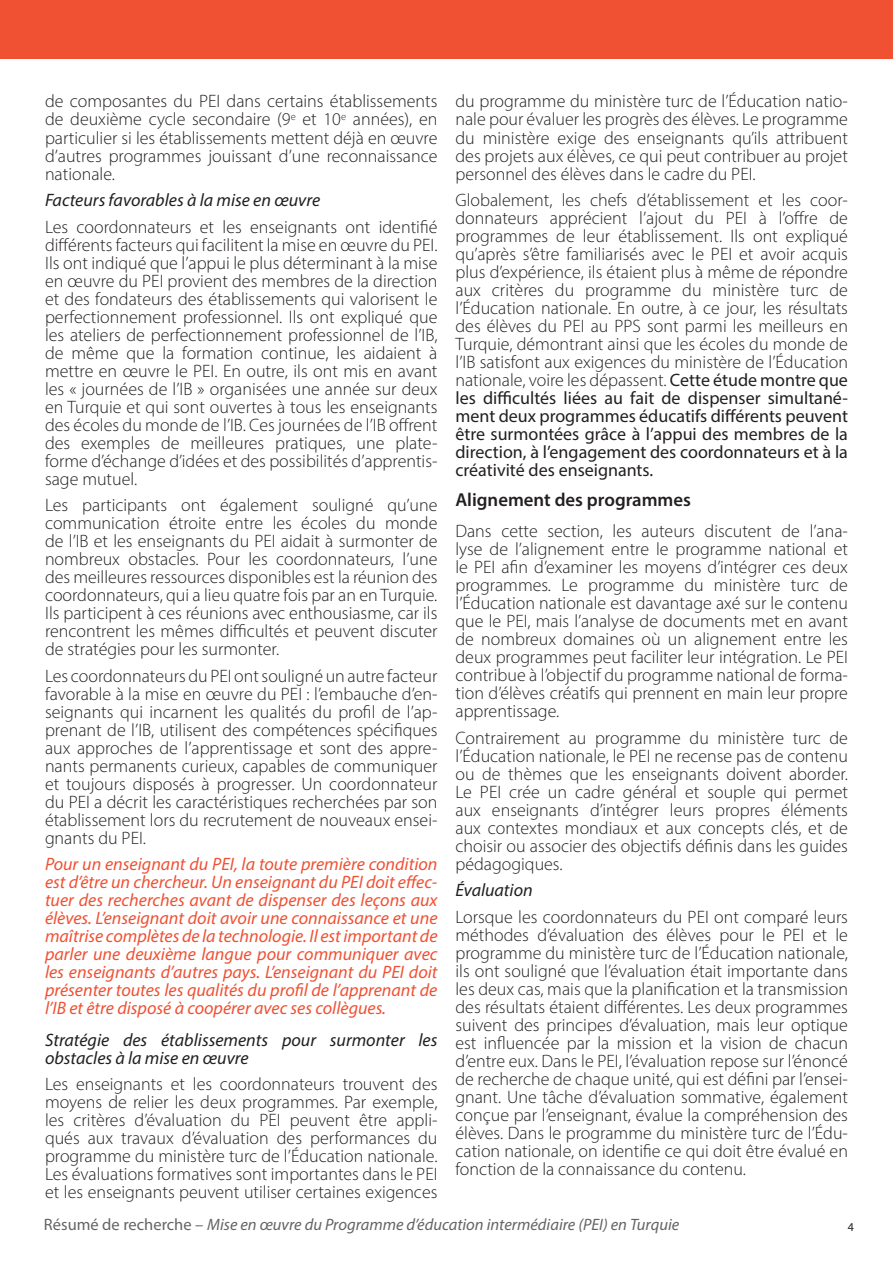
<style>
.page{position:relative;width:893px;height:1263px;background:#fff}
.page>*{position:absolute;margin:0;border:0;box-sizing:border-box;transform-origin:0 0}
.Body_subheading{font:600 18.75px "Myriad Pro";color:#231f20}
.Main_body{font:300 18px/18px "Myriad Pro";color:#231f20;text-align:justify}
.Call-out_orange{font:italic 18px/18px "Myriad Pro";color:#f05133;text-align:justify}
.Sub_sub_heading{font:italic 18px/18px "Myriad Pro";color:#231f20}
.t1{font:italic 16.5px "Myriad Pro";color:#636466}
.t2{font:12px "Myriad Pro";color:#231f20}
.s1{font-weight:400}
.s2{font-style:normal}
</style>
<div class="page">
<div style="left:0;top:0;width:893px;height:59px;background:#f05133"></div>
<p class="Main_body" style="left:45px;top:92px;width:394px">de composantes du PEI dans certains établissements de deuxième cycle secondaire (9<sup>e</sup> et 10<sup>e</sup> années), en particulier si les établissements mettent déjà en œuvre d’autres programmes jouissant d’une reconnaissance nationale.</p>
<p class="Sub_sub_heading" style="left:45px;top:191px;width:277px">Facteurs favorables à la mise en œuvre</p>
<p class="Main_body" style="left:45px;top:217px;width:394px">Les coordonnateurs et les enseignants ont identifié différents facteurs qui facilitent la mise en œuvre du PEI.<br>Ils ont indiqué que l’appui le plus déterminant à la mise en œuvre du PEI provient des membres de la direction et des fondateurs des établissements qui valorisent le perfectionnement professionnel. Ils ont expliqué que les ateliers de perfectionnement professionnel de l’IB, de même que la formation continue, les aidaient à mettre en œuvre le PEI. En outre, ils ont mis en avant les « journées de l’IB » organisées une année sur deux en Turquie et qui sont ouvertes à tous les enseignants des écoles du monde de l’IB. Ces journées de l’IB offrent des exemples de meilleures pratiques, une plate&shy;forme d’échange d’idées et des possibilités d’apprentis&shy;sage mutuel.</p>
<p class="Main_body" style="left:45px;top:496px;width:394px">Les participants ont également souligné qu’une communication étroite entre les écoles du monde de l’IB et les enseignants du PEI aidait à surmonter de nombreux obstacles. Pour les coordonnateurs, l’une des meilleures ressources disponibles est la réunion des coordonnateurs, qui a lieu quatre fois par an en Turquie.<br>Ils participent à ces réunions avec enthousiasme, car ils rencontrent les mêmes difficultés et peuvent discuter de stratégies pour les surmonter.</p>
<p class="Main_body" style="left:45px;top:666px;width:394px">Les coordonnateurs du PEI ont souligné un autre facteur favorable à la mise en œuvre du PEI : l’embauche d’en&shy;seignants qui incarnent les qualités du profil de l’ap&shy;prenant de l’IB, utilisent des compétences spécifiques aux approches de l’apprentissage et sont des appre&shy;nants permanents curieux, capables de communiquer et toujours disposés à progresser. Un coordonnateur du PEI a décrit les caractéristiques recherchées par son établissement lors du recrutement de nouveaux ensei&shy;gnants du PEI.</p>
<p class="Call-out_orange" style="left:45px;top:855px;width:394px">Pour un enseignant du PEI, la toute première condition est d’être un chercheur. Un enseignant du PEI doit effec&shy;tuer des recherches avant de dispenser des leçons aux élèves. L’enseignant doit avoir une connaissance et une maîtrise complètes de la technologie. Il est important de parler une deuxième langue pour communiquer avec les enseignants d’autres pays. L’enseignant du PEI doit présenter toutes les qualités du profil de l’apprenant de l’IB et être disposé à coopérer avec ses collègues.</p>
<p class="Sub_sub_heading" style="left:45px;top:1030px;width:394px">Stratégie des établissements pour surmonter les obstacles à la mise en œuvre</p>
<p class="Main_body" style="left:45px;top:1075px;width:394px">Les enseignants et les coordonnateurs trouvent des moyens de relier les deux programmes. Par exemple, les critères d’évaluation du PEI peuvent être appli&shy;qués aux travaux d’évaluation des performances du programme du ministère turc de l’Éducation nationale.<br>Les évaluations formatives sont importantes dans le PEI et les enseignants peuvent utiliser certaines exigences</p>
<p class="Main_body" style="left:455px;top:92px;width:394px">du programme du ministère turc de l’Éducation natio&shy;nale pour évaluer les progrès des élèves. Le programme du ministère exige des enseignants qu’ils attribuent des projets aux élèves, ce qui peut contribuer au projet personnel des élèves dans le cadre du PEI.</p>
<p class="Main_body" style="left:455px;top:191px;width:394px">Globalement, les chefs d’établissement et les coor&shy;donnateurs apprécient l’ajout du PEI à l’offre de programmes de leur établissement. Ils ont expliqué qu’après s’être familiarisés avec le PEI et avoir acquis plus d’expérience, ils étaient plus à même de répondre aux critères du programme du ministère turc de l’Éducation nationale. En outre, à ce jour, les résultats des élèves du PEI au PPS sont parmi les meilleurs en Turquie, démontrant ainsi que les écoles du monde de l’IB satisfont aux exigences du ministère de l’Éducation nationale, voire les dépassent. <span class="s1">Cette étude montre que les difficultés liées au fait de dispenser simultané&shy;ment deux programmes éducatifs différents peuvent être surmontées grâce à l’appui des membres de la direction, à l’engagement des coordonnateurs et à la créativité des enseignants.</span></p>
<p class="Body_subheading" style="left:455px;top:487px;width:237px">Alignement des programmes</p>
<p class="Main_body" style="left:455px;top:522px;width:394px">Dans cette section, les auteurs discutent de l’ana&shy;lyse de l’alignement entre le programme national et le PEI afin d’examiner les moyens d’intégrer ces deux programmes. Le programme du ministère turc de l’Éducation nationale est davantage axé sur le contenu que le PEI, mais l’analyse de documents met en avant de nombreux domaines où un alignement entre les deux programmes peut faciliter leur intégration. Le PEI contribue à l’objectif du programme national de forma&shy;tion d’élèves créatifs qui prennent en main leur propre apprentissage.</p>
<p class="Main_body" style="left:455px;top:728px;width:394px">Contrairement au programme du ministère turc de l’Éducation nationale, le PEI ne recense pas de contenu ou de thèmes que les enseignants doivent aborder.<br>Le PEI crée un cadre général et souple qui permet aux enseignants d’intégrer leurs propres éléments aux contextes mondiaux et aux concepts clés, et de choisir ou associer des objectifs définis dans les guides pédagogiques.</p>
<p class="Sub_sub_heading" style="left:455px;top:881px;width:79px">Évaluation</p>
<p class="Main_body" style="left:455px;top:907px;width:394px">Lorsque les coordonnateurs du PEI ont comparé leurs méthodes d’évaluation des élèves pour le PEI et le programme du ministère turc de l’Éducation nationale, ils ont souligné que l’évaluation était importante dans les deux cas, mais que la planification et la transmission des résultats étaient différentes. Les deux programmes suivent des principes d’évaluation, mais leur optique est influencée par la mission et la vision de chacun d’entre eux. Dans le PEI, l’évaluation repose sur l’énoncé de recherche de chaque unité, qui est défini par l’ensei&shy;gnant. Une tâche d’évaluation sommative, également conçue par l’enseignant, évalue la compréhension des élèves. Dans le programme du ministère turc de l’Édu&shy;cation nationale, on identifie ce qui doit être évalué en fonction de la connaissance du contenu.</p>
<p class="t1" style="left:44px;top:1214px;width:637px"><span class="s2">Résumé de recherche –</span> Mise en œuvre du Programme d’éducation intermédiaire (PEI) en Turquie</p>
<p class="t2" style="left:848px;top:1220px;width:8px">4</p>
</div>
